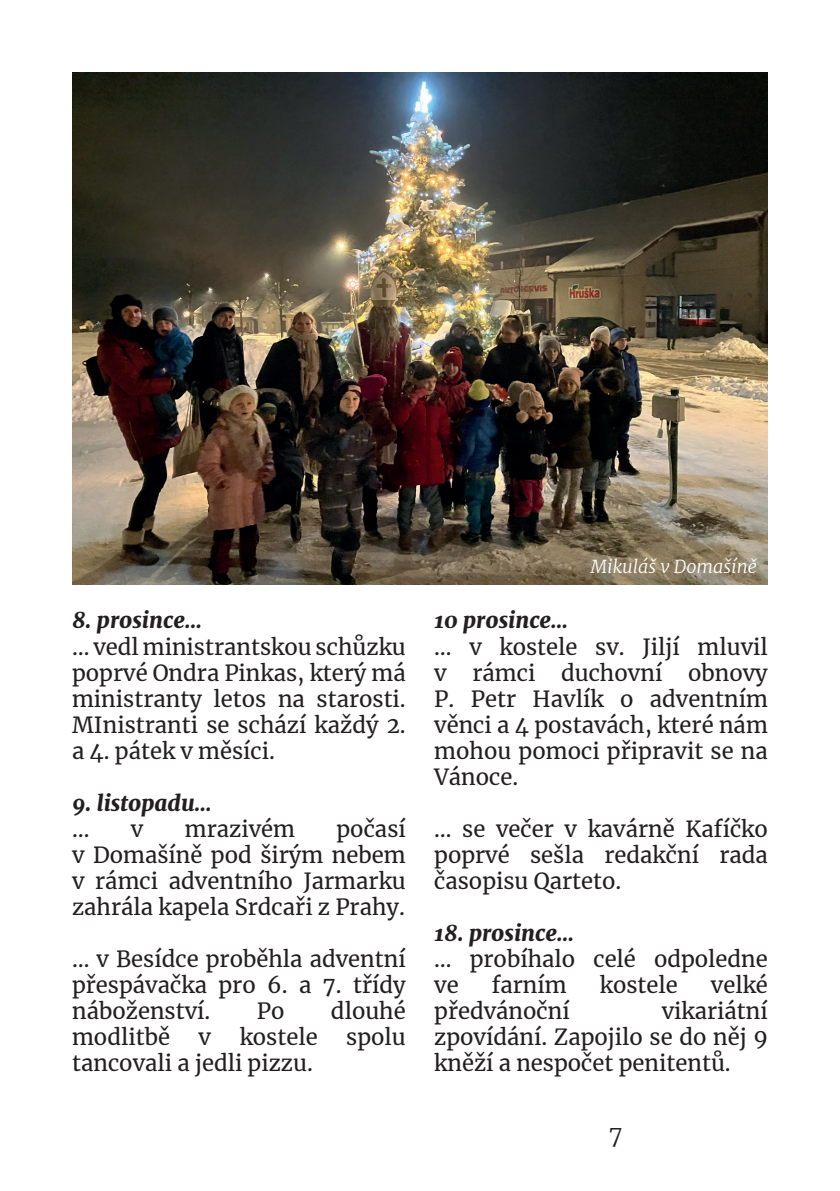
<style>
.page{position:relative;width:840px;height:1191px;background:#fff}
.page>*{position:absolute;margin:0;border:0;box-sizing:border-box;transform-origin:0 0}
.t1{font:300 24px "Merriweather";color:#231f20}
.t2{font:22px/26px "Merriweather";color:#231f20;text-align:justify}
.t3{font:italic 900 22px "Merriweather";color:#231f20}
.t4{font:italic 300 18px "Merriweather";color:#fff}
</style>
<div class="page">
<img style="left:72px;top:72px;width:695px;height:512px">
<p class="t3" style="left:72px;top:605px;width:131px">8. prosince…</p>
<p class="t2" style="left:72px;top:633px;width:335px">… vedl ministrantskou schůzku poprvé Ondra Pinkas, který má ministranty letos na starosti.<br>MInistranti se schází každý 2. a 4. pátek v měsíci.</p>
<p class="t3" style="left:72px;top:787px;width:141px">9. listopadu…</p>
<p class="t2" style="left:72px;top:815px;width:19px">…</p>
<p class="t2" style="left:131px;top:815px;width:14px">v</p>
<p class="t2" style="left:185px;top:815px;width:112px">mrazivém</p>
<p class="t2" style="left:72px;top:815px;width:335px;text-indent:264px">počasí v Domašíně pod širým nebem v rámci adventního Jarmarku zahrála kapela Srdcaři z Prahy.</p>
<p class="t2" style="left:72px;top:945px;width:335px">… v Besídce proběhla adventní přespávačka pro 6. a 7. třídy náboženství.</p>
<p class="t2" style="left:257px;top:997px;width:29px">Po</p>
<p class="t2" style="left:331px;top:997px;width:76px">dlouhé</p>
<p class="t2" style="left:72px;top:1023px;width:99px">modlitbě</p>
<p class="t2" style="left:198px;top:1023px;width:14px">v</p>
<p class="t2" style="left:239px;top:1023px;width:79px">kostele</p>
<p class="t2" style="left:346px;top:1023px;width:61px">spolu</p>
<p class="t2" style="left:72px;top:1049px;width:242px">tancovali a jedli pizzu.</p>
<p class="t4" style="left:590px;top:553px;width:168px">Mikuláš v Domašíně</p>
<p class="t3" style="left:434px;top:605px;width:135px">10 prosince…</p>
<p class="t2" style="left:434px;top:633px;width:335px">… v kostele sv. Jiljí mluvil v rámci duchovní obnovy P. Petr Havlík o adventním věnci a 4 postavách, které nám mohou pomoci připravit se na Vánoce.</p>
<p class="t2" style="left:434px;top:815px;width:335px">… se večer v kavárně Kafíčko poprvé sešla redakční rada časopisu Qarteto.</p>
<p class="t3" style="left:434px;top:917px;width:141px">18. prosince…</p>
<p class="t2" style="left:434px;top:945px;width:335px">… probíhalo celé odpoledne ve</p>
<p class="t2" style="left:491px;top:971px;width:77px">farním</p>
<p class="t2" style="left:599px;top:971px;width:79px">kostele</p>
<p class="t2" style="left:710px;top:971px;width:58px">velké</p>
<p class="t2" style="left:434px;top:997px;width:137px">předvánoční</p>
<p class="t2" style="left:434px;top:997px;width:335px;text-indent:227px">vikariátní zpovídání. Zapojilo se do něj 9 kněží a nespočet penitentů.</p>
<p class="t1" style="left:608px;top:1117px;width:16px">7</p>
</div>
